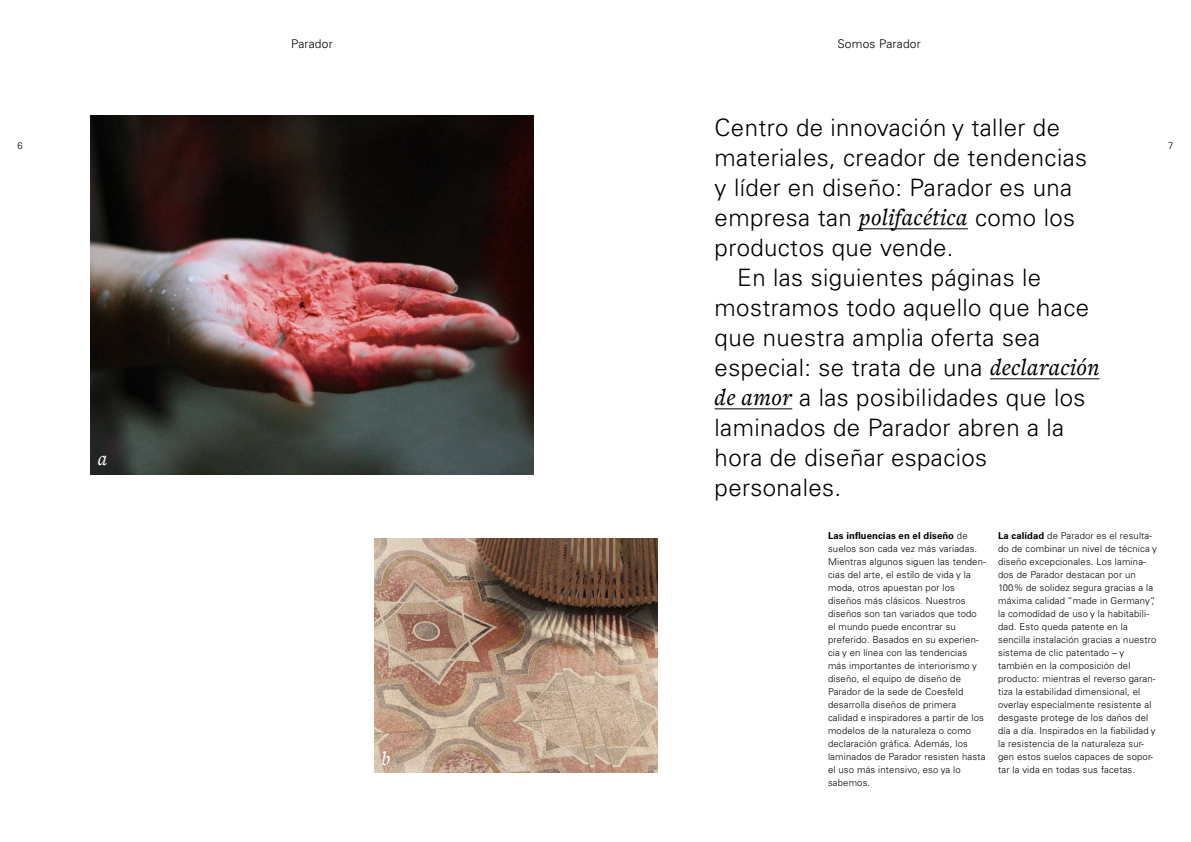
<style>
.page{position:relative;width:1191px;height:842px;background:#fff}
.page>*{position:absolute;margin:0;border:0;box-sizing:border-box;transform-origin:0 0}
.t1{font:300 24px "Univers LT Pro 45";letter-spacing:.015em;color:#000}
.t2{font:italic 500 20px "Freight Text Pro";color:#fff}
.t3{font:300 12px "Univers LT Pro 45";letter-spacing:.015em;color:#000}
.t4{font:300 9.5px/13px "Univers LT Pro 45";letter-spacing:.015em;color:#000}
.t5{font:700 9.5px "Univers LT Pro 65";letter-spacing:.01em;color:#000}
.s1{font-family:"Freight Text Pro";font-weight:500;font-style:italic}
.s2{font-family:"Univers LT Pro 45";font-weight:300}
.s3{font-family:"Univers LT Pro 65";font-weight:700}
</style>
<div class="page">
<img style="left:91px;top:116px;width:442px;height:358px">
<img style="left:374px;top:539px;width:284px;height:234px">
<hr style="left:859px;top:229px;width:109px;height:1px;background:#000">
<hr style="left:990px;top:379px;width:109px;height:1px;background:#000">
<hr style="left:714px;top:409px;width:78px;height:1px;background:#000">
<p class="t3" style="left:291px;top:37px;width:43px">Parador</p>
<p class="t3" style="left:837px;top:37px;width:85px">Somos Parador</p>
<h1 class="t1" style="left:714px;top:113px;width:347px">Centro de innovación y taller de</h1>
<h1 class="t1" style="left:714px;top:143px;width:374px">materiales, creador de tendencias</h1>
<h1 class="t1" style="left:714px;top:173px;width:359px">y líder en diseño: Parador es una</h1>
<h1 class="t1" style="left:714px;top:203px;width:362px">empresa tan <span class="s1">polifacética</span> como los</h1>
<h1 class="t1" style="left:714px;top:233px;width:240px">productos que vende.</h1>
<h1 class="t1" style="left:737px;top:263px;width:305px">En las siguientes páginas le</h1>
<h1 class="t1" style="left:714px;top:293px;width:376px">mostramos todo aquello que hace</h1>
<h1 class="t1" style="left:714px;top:323px;width:327px">que nuestra amplia oferta sea</h1>
<h1 class="t1" style="left:714px;top:353px;width:386px">especial: se trata de una <span class="s1">declaración</span></h1>
<h1 class="t1" style="left:714px;top:383px;width:372px"><span class="s1">de amor</span> a las posibilidades que los</h1>
<h1 class="t1" style="left:714px;top:413px;width:351px">laminados de Parador abren a la</h1>
<h1 class="t1" style="left:714px;top:443px;width:274px">hora de diseñar espacios</h1>
<h1 class="t1" style="left:714px;top:473px;width:128px">personales.</h1>
<p class="t4" style="left:17px;top:139px;width:7px">6</p>
<p class="t4" style="left:1168px;top:139px;width:7px">7</p>
<h2 class="t2" style="left:98px;top:446px;width:11px">a</h2>
<h2 class="t2" style="left:381px;top:745px;width:10px">b</h2>
<p class="t5" style="left:828px;top:530px;width:141px">Las influencias en el diseño <span class="s2">de</span></p>
<p class="t4" style="left:828px;top:542px;width:159px">suelos son cada vez más variadas.<br>Mientras algunos siguen las tenden&shy;cias del arte, el estilo de vida y la moda, otros apuestan por los diseños más clásicos. Nuestros diseños son tan variados que todo el mundo puede encontrar su preferido. Basados en su experien&shy;cia y en línea con las tendencias más importantes de interiorismo y diseño, el equipo de diseño de<br>Parador de la sede de Coesfeld desarrolla diseños de primera calidad e inspiradores a partir de los modelos de la naturaleza o como declaración gráfica. Además, los laminados de Parador resisten hasta el uso más intensivo, eso ya lo sabemos.</p>
<p class="t4" style="left:998px;top:529px;width:160px"><span class="s3">La calidad</span> de Parador es el resulta&shy;do de combinar un nivel de técnica y diseño excepcionales. Los lamina&shy;dos de Parador destacan por un 100% de solidez segura gracias a la máxima calidad “made in Germany”, la comodidad de uso y la habitabili&shy;dad. Esto queda patente en la sencilla instalación gracias a nuestro sistema de clic patentado – y también en la composición del producto: mientras el reverso garan&shy;tiza la estabilidad dimensional, el overlay especialmente resistente al desgaste protege de los daños del día a día. Inspirados en la fiabilidad y la resistencia de la naturaleza sur&shy;gen estos suelos capaces de sopor&shy;tar la vida en todas sus facetas.</p>
</div>
